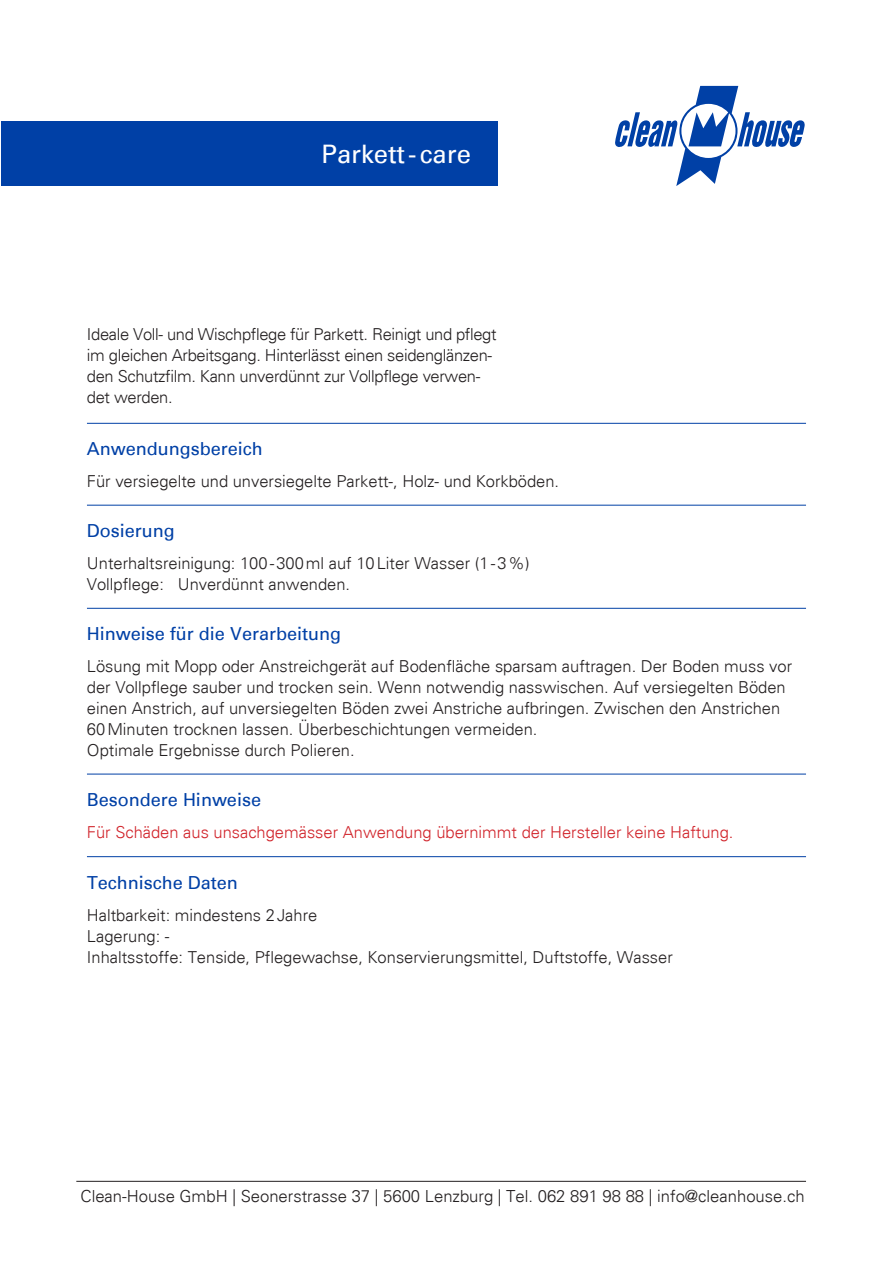
<style>
.page{position:relative;width:893px;height:1263px;background:#fff}
.page>*{position:absolute;margin:0;border:0;box-sizing:border-box;transform-origin:0 0}
.t1{font:25.5px "Univers";color:#fff}
.t2{font:18px "Univers";color:#0040a6}
.t3{font:300 16.65px "Univers";color:#231f20}
.t4{font:300 16.5px/21px "Univers";color:#231f20}
.t5{font:300 16.5px/21px "Univers";letter-spacing:-.02em;color:#231f20}
.t6{font:300 16.5px "Univers";color:#d1232a}
</style>
<div class="page">
<svg style="left:615px;top:86px;width:190px;height:100px"></svg>
<div style="left:1px;top:121px;width:496px;height:64px;background:#0040a6"></div>
<hr style="left:87px;top:423px;width:719px;height:1px;background:#0040a6">
<hr style="left:87px;top:505px;width:719px;height:1px;background:#0040a6">
<hr style="left:87px;top:608px;width:719px;height:1px;background:#0040a6">
<hr style="left:87px;top:774px;width:719px;height:1px;background:#0040a6">
<hr style="left:87px;top:856px;width:719px;height:1px;background:#0040a6">
<hr style="left:76px;top:1181px;width:730px;height:1px;background:#231f20">
<h1 class="t1" style="left:321px;top:139px;width:151px">Parkett- care</h1>
<p class="t5" style="left:87px;top:323px;width:411px">Ideale Voll- und Wischpflege für Parkett. Reinigt und pflegt im gleichen Arbeitsgang. Hinterlässt einen seidenglänzen&shy;den Schutzfilm. Kann unverdünnt zur Vollpflege verwen&shy;det werden.</p>
<p class="t2" style="left:87px;top:438px;width:178px">Anwendungsbereich</p>
<p class="t4" style="left:87px;top:470px;width:474px">Für versiegelte und unversiegelte Parkett-, Holz- und Korkböden.</p>
<p class="t2" style="left:87px;top:520px;width:90px">Dosierung</p>
<p class="t4" style="left:87px;top:552px;width:444px">Unterhaltsreinigung: 100-300ml auf 10Liter Wasser (1-3%)<br>Vollpflege: Unverdünnt anwenden.</p>
<p class="t2" style="left:87px;top:623px;width:256px">Hinweise für die Verarbeitung</p>
<p class="t4" style="left:87px;top:655px;width:707px">Lösung mit Mopp oder Anstreichgerät auf Bodenfläche sparsam auftragen. Der Boden muss vor der Vollpflege sauber und trocken sein. Wenn notwendig nasswischen. Auf versiegelten Böden einen Anstrich, auf unversiegelten Böden zwei Anstriche aufbringen. Zwischen den Anstrichen 60Minuten trocknen lassen. Überbeschichtungen vermeiden.<br>Optimale Ergebnisse durch Polieren.</p>
<p class="t2" style="left:87px;top:789px;width:176px">Besondere Hinweise</p>
<p class="t6" style="left:87px;top:822px;width:648px">Für Schäden aus unsachgemässer Anwendung übernimmt der Hersteller keine Haftung.</p>
<p class="t2" style="left:87px;top:872px;width:153px">Technische Daten</p>
<p class="t4" style="left:87px;top:904px;width:587px">Haltbarkeit: mindestens 2Jahre<br>Lagerung: -<br>Inhaltsstoffe: Tenside, Pflegewachse, Konservierungsmittel, Duftstoffe, Wasser</p>
<p class="t3" style="left:81px;top:1186px;width:726px">Clean-House GmbH | Seonerstrasse 37 | 5600 Lenzburg | Tel. 062 891 98 88 | info@cleanhouse.ch</p>
</div>
